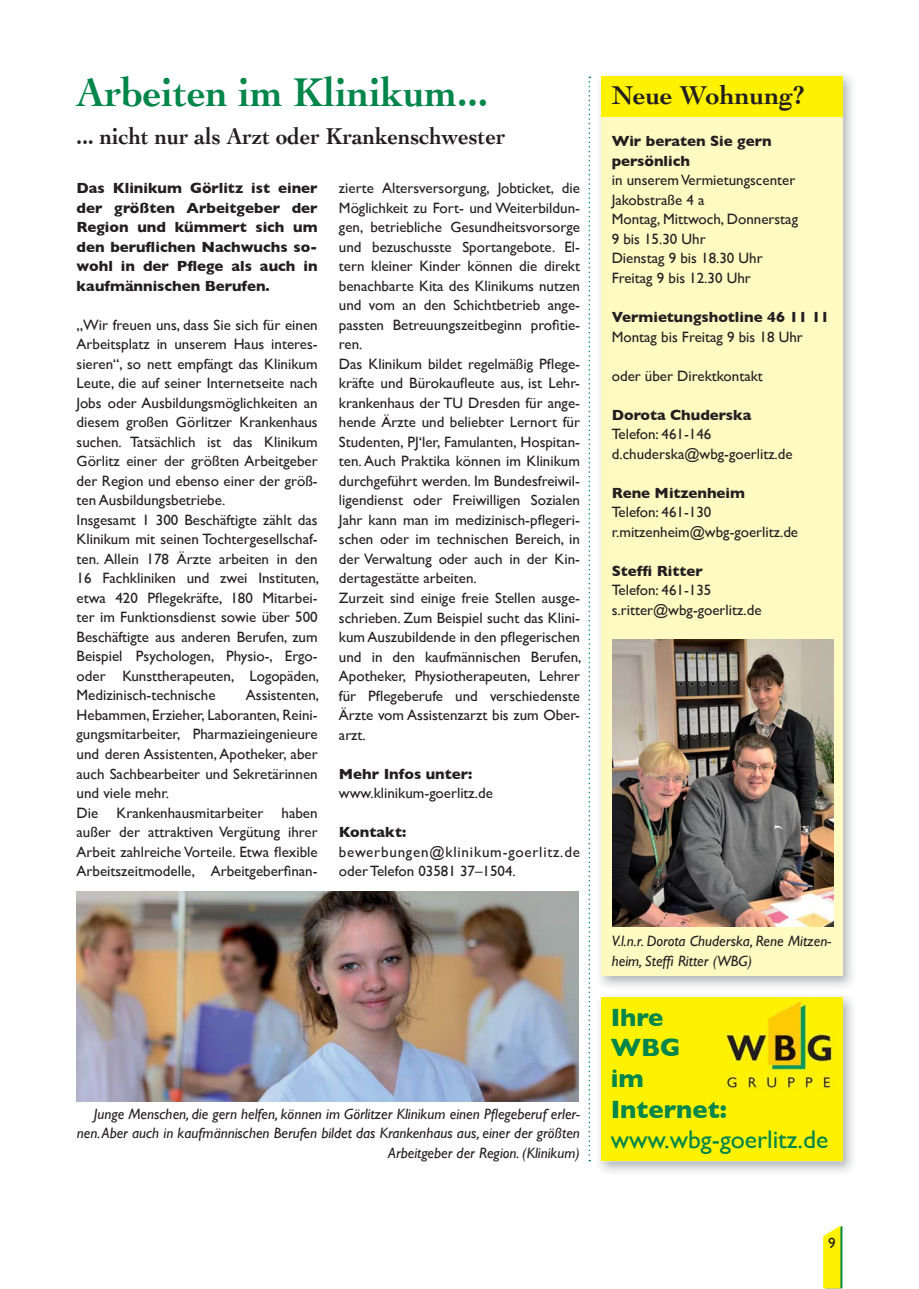
<style>
.page{position:relative;width:919px;height:1289px;background:#fff}
.page>*{position:absolute;margin:0;border:0;box-sizing:border-box;transform-origin:0 0}
.t1{font:700 42px "Cochin";color:#00854a;scale:.95 1}
.t2{font:700 27px "Cochin";color:#231f20}
.t3{font:25.5px "Gill Sans";color:#00854a}
.t4{font:700 25.5px/30.6px "Gill Sans";color:#00854a}
.t5{font:700 24px "Cochin";color:#231f20;scale:.93 1}
.t6{font:15px/19.5px "Gill Sans";color:#231f20}
.t7{font:700 15px/19.5px "Gill Sans";color:#231f20;text-align:justify}
.t8{font:italic 15px/19.5px "Gill Sans";color:#231f20;text-align:right}
.t9{font:15px/19.5px "Gill Sans";letter-spacing:.055em;color:#231f20}
</style>
<div class="page">
<svg style="left:823px;top:1225px;width:19px;height:63px"></svg>
<svg style="left:588px;top:77px;width:2px;height:1084px"></svg>
<img style="left:77px;top:891px;width:501px;height:210px">
<img style="left:599px;top:74px;width:254px;height:913px">
<div style="left:601px;top:77px;width:241px;height:899px;background:#fffac2"></div>
<div style="left:601px;top:77px;width:241px;height:40px;background:#fff200"></div>
<img style="left:612px;top:639px;width:221px;height:287px">
<img style="left:599px;top:996px;width:254px;height:176px">
<div style="left:601px;top:997px;width:241px;height:164px;background:#fff200"></div>
<img style="left:721px;top:996px;width:114px;height:93px">
<h1 class="t1" style="left:77px;top:68px;width:435px">Arbeiten im Klinikum...</h1>
<h3 class="t5" style="left:77px;top:122px;width:463px">... nicht nur als Arzt oder Krankenschwester</h3>
<p class="t7" style="left:77px;top:178px;width:242px">Das Klinikum Görlitz ist einer der größten Arbeitgeber der Region und kümmert sich um den beruflichen Nachwuchs so&shy;wohl in der Pflege als auch in kaufmännischen Berufen.</p>
<p class="t6" style="left:77px;top:315px;width:244px">„Wir freuen uns, dass Sie sich für einen Arbeitsplatz in unserem Haus interes&shy;sieren“, so nett empfängt das Klinikum Leute, die auf seiner Internetseite nach Jobs oder Ausbildungsmöglichkeiten an diesem großen Görlitzer Krankenhaus suchen. Tatsächlich ist das Klinikum Görlitz einer der größten Arbeitgeber der Region und ebenso einer der größ&shy;ten Ausbildungsbetriebe.<br>Insgesamt 1 300 Beschäftigte zählt das Klinikum mit seinen Tochtergesellschaf&shy;ten. Allein 178 Ärzte arbeiten in den 16 Fachkliniken und zwei Instituten, etwa 420 Pflegekräfte, 180 Mitarbei&shy;ter im Funktionsdienst sowie über 500<br>Beschäftigte aus anderen Berufen, zum Beispiel Psychologen, Physio-, Ergo&shy;oder Kunsttherapeuten, Logopäden, Medizinisch-technische</p>
<p class="t6" style="left:339px;top:178px;width:244px">zierte Altersversorgung, Jobticket, die Möglichkeit zu Fort- und Weiterbildun&shy;gen, betriebliche Gesundheitsvorsorge und bezuschusste Sportangebote. El&shy;tern kleiner Kinder können die direkt benachbarte Kita des Klinikums nutzen und vom an den Schichtbetrieb ange&shy;passten Betreuungszeitbeginn profitie&shy;ren.<br>Das Klinikum bildet regelmäßig Pflege&shy;kräfte und Bürokaufleute aus, ist Lehr&shy;krankenhaus der TU Dresden für ange&shy;hende Ärzte und beliebter Lernort für Studenten, PJ‘ler, Famulanten, Hospitan&shy;ten. Auch Praktika können im Klinikum durchgeführt werden. Im Bundesfreiwil&shy;ligendienst oder Freiwilligen Sozialen Jahr kann man im medizinisch-pflegeri&shy;schen oder im technischen Bereich, in der Verwaltung oder auch in der Kin&shy;dertagestätte arbeiten.<br>Zurzeit sind einige freie Stellen ausge&shy;schrieben. Zum Beispiel sucht das Klini&shy;kum Auszubildende in den pflegerischen und in den kaufmännischen Berufen, Apotheker, Physiotherapeuten, Lehrer für Pflegeberufe und verschiedenste Ärzte vom Assistenzarzt bis zum Ober&shy;arzt.</p>
<p class="t7" style="left:339px;top:763px;width:135px">Mehr Infos unter:</p>
<p class="t6" style="left:339px;top:783px;width:155px">www.klinikum-goerlitz.de</p>
<p class="t7" style="left:339px;top:822px;width:69px">Kontakt:</p>
<p class="t9" style="left:339px;top:841px;width:242px">bewerbungen@klinikum-goerlitz.de oder Telefon 03581 37–1504.</p>
<p class="t6" style="left:77px;top:685px;width:244px;text-indent:169px">Assistenten, Hebammen, Erzieher, Laboranten, Reini&shy;gungsmitarbeiter, Pharmazieingenieure und deren Assistenten, Apotheker, aber auch Sachbearbeiter und Sekretärinnen und viele mehr.<br>Die Krankenhausmitarbeiter haben außer der attraktiven Vergütung ihrer Arbeit zahlreiche Vorteile. Etwa flexible Arbeitszeitmodelle, Arbeitgeberfinan-</p>
<p class="t8" style="left:77px;top:1103px;width:504px">Junge Menschen, die gern helfen, können im Görlitzer Klinikum einen Pflegeberuf erler&shy;nen. Aber auch in kaufmännischen Berufen bildet das Krankenhaus aus, einer der größten<br>Arbeitgeber der Region. (Klinikum)</p>
<h2 class="t2" style="left:611px;top:80px;width:195px">Neue Wohnung?</h2>
<p class="t7" style="left:611px;top:131px;width:161px">Wir beraten Sie gern persönlich</p>
<p class="t6" style="left:611px;top:170px;width:188px">in unserem Vermietungscenter<br>Jakobstraße 4 a<br>Montag, Mittwoch, Donnerstag<br>9 bis 15.30 Uhr<br>Dienstag 9 bis 18.30 Uhr<br>Freitag 9 bis 12.30 Uhr</p>
<p class="t7" style="left:611px;top:307px;width:219px">Vermietungshotline 46 11 11</p>
<p class="t6" style="left:611px;top:326px;width:192px">Montag bis Freitag 9 bis 18 Uhr</p>
<p class="t6" style="left:611px;top:365px;width:153px">oder über Direktkontakt</p>
<p class="t7" style="left:611px;top:404px;width:141px">Dorota Chuderska</p>
<p class="t6" style="left:611px;top:424px;width:182px">Telefon: 461-146 d.chuderska@wbg-goerlitz.de</p>
<p class="t7" style="left:611px;top:482px;width:135px">Rene Mitzenheim</p>
<p class="t6" style="left:611px;top:502px;width:188px">Telefon: 461-130 r.mitzenheim@wbg-goerlitz.de</p>
<p class="t7" style="left:611px;top:560px;width:93px">Steffi Ritter</p>
<p class="t6" style="left:611px;top:580px;width:151px">Telefon: 461-135 s.ritter@wbg-goerlitz.de</p>
<p class="t8" style="left:611px;top:931px;width:221px;text-align:left">V.l.n.r. Dorota Chuderska, Rene Mitzen&shy;heim, Steffi Ritter (WBG)</p>
<h3 class="t4" style="left:610px;top:1001px;width:118px">Ihre<br>WBG<br>im<br>Internet:</h3>
<h3 class="t3" style="left:610px;top:1124px;width:219px">www.wbg-goerlitz.de</h3>
<p class="t6" style="left:828px;top:1232px;width:9px">9</p>
</div>
